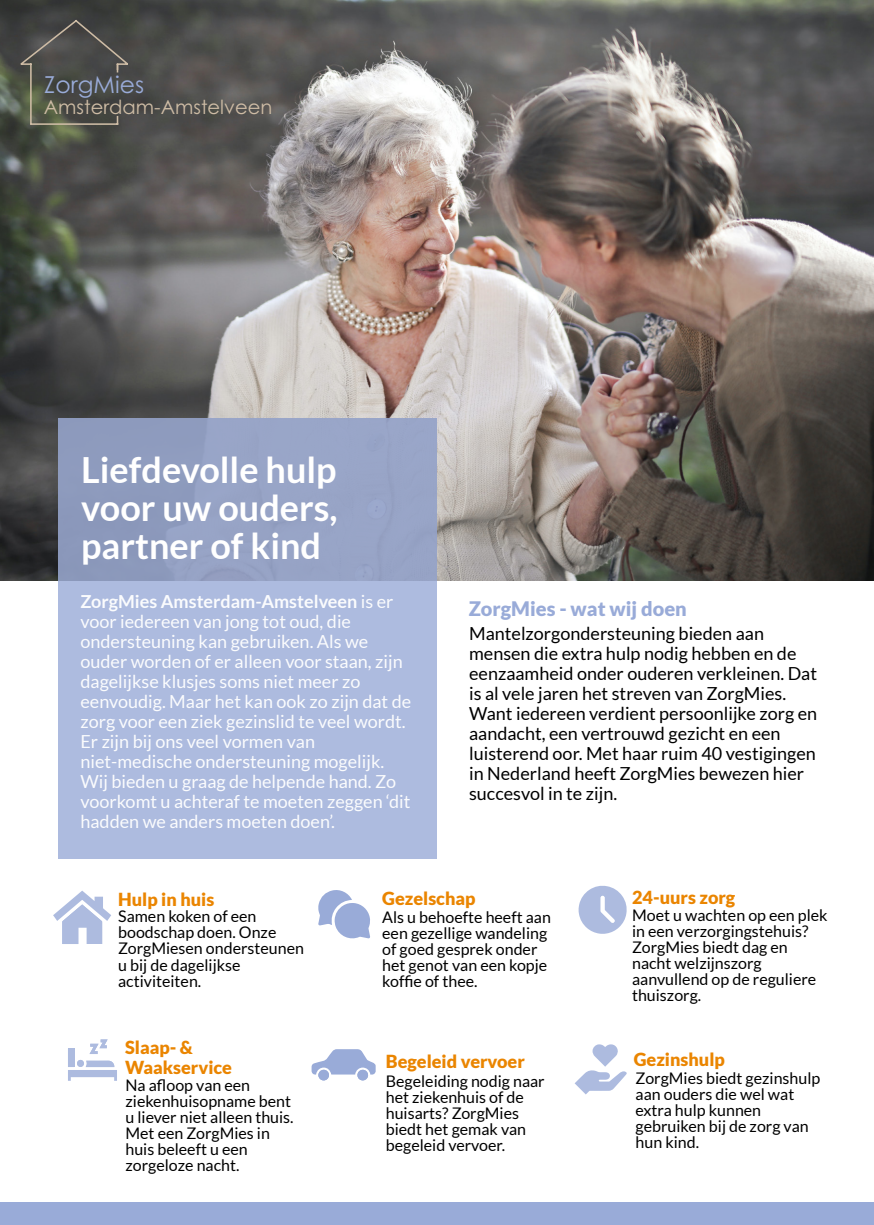
<style>
.page{position:relative;width:874px;height:1225px;background:#fff}
.page>*{position:absolute;margin:0;border:0;box-sizing:border-box;transform-origin:0 0}
.t1{font:700 36px/38px "Lato";color:#fff;text-align:justify}
.t2{font:23.4px "Century Gothic";color:#99abd8}
.t3{font:900 20px "Lato";color:#99abd8}
.t4{font:19.4px "Century Gothic";color:#cebca5}
.t5{font:18px/20px "Lato";color:rgb(255 255 255/.95)}
.t6{font:18px/20px "Lato";color:#000}
.t7{font:900 18px/20px "Lato";color:#ea8500}
.t8{font:16px/16px "Lato";color:#000}
.s1{font-weight:700}
</style>
<div class="page">
<img style="left:0;top:0;width:873px;height:581px">
<svg style="left:58px;top:418px;width:378px;height:440px;fill:#adbbdf"></svg>
<svg style="left:53px;top:890px;width:58px;height:54px"></svg>
<svg style="left:318px;top:890px;width:52px;height:49px"></svg>
<svg style="left:578px;top:885px;width:48px;height:48px"></svg>
<svg style="left:68px;top:1039px;width:49px;height:41px"></svg>
<div style="left:77px;top:1060px;width:7px;height:7px;background:#adbbdf;border-radius:50%"></div>
<svg style="left:311px;top:1049px;width:64px;height:31px"></svg>
<div style="left:357px;top:1069px;width:11px;height:11px;background:#99abd8;border-radius:50%"></div>
<div style="left:318px;top:1069px;width:11px;height:11px;background:#99abd8;border-radius:50%"></div>
<svg style="left:574px;top:1044px;width:52px;height:50px"></svg>
<div style="left:0;top:1202px;width:873px;height:23px;background:#99abd8"></div>
<svg style="left:21px;top:20px;width:109px;height:105px"></svg>
<h2 class="t2" style="left:44px;top:68px;width:101px">ZorgMies</h2>
<p class="t4" style="left:44px;top:93px;width:230px">Amsterdam-Amstelveen</p>
<h1 class="t1" style="left:81px;top:450px;width:258px">Liefdevolle hulp voor uw ouders, partner of kind</h1>
<p class="t5" style="left:80px;top:591px;width:332px"><span class="s1">ZorgMies Amsterdam-Amstelveen</span> is er voor iedereen van jong tot oud, die ondersteuning kan gebruiken. Als we ouder worden of er alleen voor staan, zijn dagelijkse klusjes soms niet meer zo eenvoudig. Maar het kan ook zo zijn dat de zorg voor een ziek gezinslid te veel wordt.<br>Er zijn bij ons veel vormen van niet-medische ondersteuning mogelijk.<br>Wij bieden u graag de helpende hand. Zo voorkomt u achteraf te moeten zeggen ‘dit hadden we anders moeten doen’.</p>
<p class="t3" style="left:468px;top:597px;width:219px">ZorgMies - wat wij doen</p>
<p class="t6" style="left:469px;top:623px;width:349px">Mantelzorgondersteuning bieden aan mensen die extra hulp nodig hebben en de eenzaamheid onder ouderen verkleinen. Dat is al vele jaren het streven van ZorgMies.<br>Want iedereen verdient persoonlijke zorg en aandacht, een vertrouwd gezicht en een luisterend oor. Met haar ruim 40 vestigingen in Nederland heeft ZorgMies bewezen hier succesvol in te zijn.</p>
<p class="t7" style="left:118px;top:888px;width:98px">Hulp in huis</p>
<p class="t8" style="left:118px;top:908px;width:187px">Samen koken of een boodschap doen. Onze<br>ZorgMiesen ondersteunen u bij de dagelijkse activiteiten.</p>
<p class="t7" style="left:125px;top:1037px;width:108px">Slaap- &amp;<br>Waakservice</p>
<p class="t8" style="left:125px;top:1077px;width:169px">Na afloop van een ziekenhuisopname bent u liever niet alleen thuis.<br>Met een ZorgMies in huis beleeft u een zorgeloze nacht.</p>
<p class="t7" style="left:382px;top:888px;width:95px">Gezelschap</p>
<p class="t8" style="left:382px;top:909px;width:170px">Als u behoefte heeft aan een gezellige wandeling of goed gesprek onder het genot van een kopje koffie of thee.</p>
<p class="t7" style="left:385px;top:1050px;width:140px">Begeleid vervoer</p>
<p class="t8" style="left:385px;top:1073px;width:160px">Begeleiding nodig naar het ziekenhuis of de huisarts? ZorgMies biedt het gemak van begeleid vervoer.</p>
<p class="t7" style="left:631px;top:886px;width:105px">24-uurs zorg</p>
<p class="t8" style="left:631px;top:907px;width:197px">Moet u wachten op een plek in een verzorgingstehuis?<br>ZorgMies biedt dag en nacht welzijnszorg aanvullend op de reguliere thuiszorg.</p>
<p class="t7" style="left:633px;top:1049px;width:93px">Gezinshulp</p>
<p class="t8" style="left:635px;top:1070px;width:186px">ZorgMies biedt gezinshulp aan ouders die wel wat extra hulp kunnen gebruiken bij de zorg van hun kind.</p>
</div>
